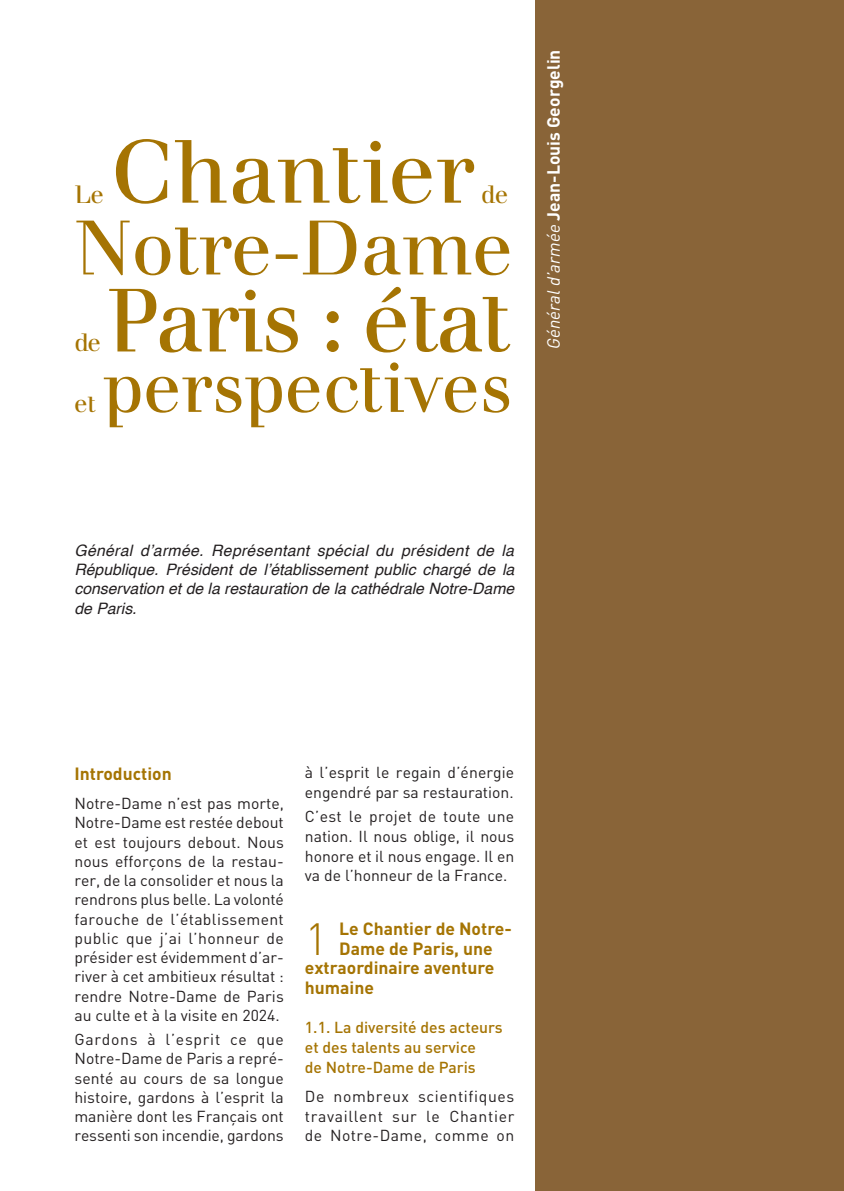
<style>
.page{position:relative;width:844px;height:1191px;background:#fff}
.page>*{position:absolute;margin:0;border:0;box-sizing:border-box;transform-origin:0 0}
.Chapitre_titre{font:87.5px "Apfelbaum";letter-spacing:-.015em;color:#a57403}
.Chapitre_titre-2{font:75.25px "Apfelbaum";color:#a57403}
.Chapitre_titre-3{font:70px "Apfelbaum";color:#a57403}
.Intertitre_1{font:300 44.45px "DIN";color:#a57403}
.Chapitre_titre-4{font:24.5px "Apfelbaum";letter-spacing:-.01em;color:#a57403}
.Intertitre_1-2{font:700 17.5px "DIN";color:#a57403}
.Auteur_bandeau{font:700 17.5px "DIN";color:#fff}
.Texte_courant{font:15.75px/19.2px "DIN";color:#231f20;text-align:justify}
.Auteur_presentation{font:italic 15.75px/19.2px "Helvetica";color:#231f20;text-align:justify}
.Intertitre_2{font:500 15.75px/19.6px "DIN";color:#a57403}
.s1{font-weight:400;font-style:italic}
</style>
<div class="page">
<div style="left:535px;top:0;width:308px;height:1191px;background:#896438"></div>
<p class="Chapitre_titre" style="left:111px;top:119px;width:365px">Chantier</p>
<p class="Chapitre_titre-4" style="left:74px;top:179px;width:31px">Le</p>
<p class="Chapitre_titre-4" style="left:481px;top:179px;width:29px">de</p>
<p class="Chapitre_titre-2" style="left:74px;top:203px;width:440px">Notre-Dame</p>
<p class="Chapitre_titre-4" style="left:74px;top:328px;width:28px">de</p>
<p class="Chapitre_titre" style="left:106px;top:268px;width:405px">Paris : état</p>
<p class="Chapitre_titre-3" style="left:103px;top:345px;width:410px">perspectives</p>
<p class="Chapitre_titre-4" style="left:74px;top:388px;width:23px">et</p>
<p class="Auteur_bandeau" style="left:542px;top:349px;width:301px;rotate:-90deg"><span class="s1">Général d’armée</span> Jean-Louis Georgelin</p>
<p class="Auteur_presentation" style="left:74px;top:541px;width:441px">Général d’armée. Représentant spécial du président de la République. Président de l’établissement public chargé de la conservation et de la restauration de la cathédrale Notre-Dame de Paris.</p>
<p class="Intertitre_1-2" style="left:74px;top:762px;width:99px">Introduction</p>
<p class="Texte_courant" style="left:74px;top:793px;width:211px">Notre-Dame n’est pas morte, Notre-Dame est restée debout et est toujours debout. Nous nous efforçons de la restau&shy;rer, de la consolider et nous la rendrons plus belle. La volonté farouche de l’établissement public que j’ai l’honneur de présider est évidemment d’ar&shy;river à cet ambitieux résultat : rendre Notre-Dame de Paris au culte et à la visite en 2024.</p>
<p class="Texte_courant" style="left:74px;top:1029px;width:211px">Gardons à l’esprit ce que Notre-Dame de Paris a repré&shy;senté au cours de sa longue histoire, gardons à l’esprit la manière dont les Français ont ressenti son incendie, gardons</p>
<p class="Texte_courant" style="left:305px;top:762px;width:211px">à l’esprit le regain d’énergie engendré par sa restauration.</p>
<p class="Texte_courant" style="left:305px;top:806px;width:211px">C’est le projet de toute une nation. Il nous oblige, il nous honore et il nous engage. Il en va de l’honneur de la France.</p>
<p class="Intertitre_1" style="left:305px;top:911px;width:24px">1</p>
<p class="Intertitre_1-2" style="left:339px;top:917px;width:174px">Le Chantier de Notre-</p>
<p class="Intertitre_1-2" style="left:339px;top:937px;width:155px">Dame de Paris, une</p>
<p class="Intertitre_1-2" style="left:305px;top:956px;width:191px">extraordinaire aventure</p>
<p class="Intertitre_1-2" style="left:305px;top:976px;width:71px">humaine</p>
<p class="Intertitre_2" style="left:305px;top:1017px;width:199px">1.1. La diversité des acteurs et des talents au service<br>de Notre-Dame de Paris</p>
<p class="Texte_courant" style="left:305px;top:1086px;width:211px">De nombreux scientifiques travaillent sur le Chantier de Notre-Dame, comme on</p>
</div>
